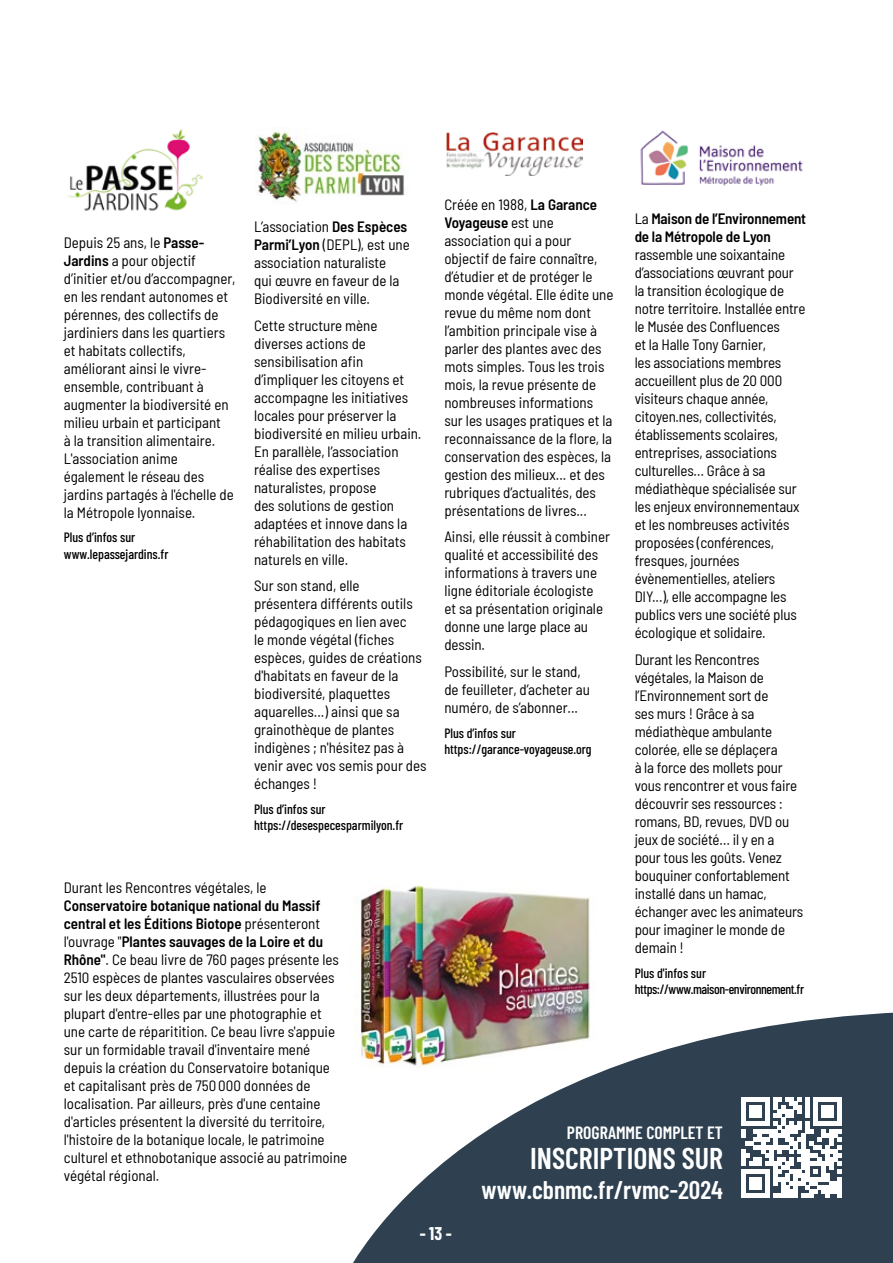
<style>
.page{position:relative;width:893px;height:1263px;background:#fff}
.page>*{position:absolute;margin:0;border:0;box-sizing:border-box;transform-origin:0 0}
.t1{font:600 30px "Barlow Condensed";color:#fff}
.t2{font:600 25.5px "Barlow Condensed";color:#fff}
.t3{font:700 18px "Barlow Condensed";color:#fff}
.t4{font:600 17.7px "Barlow Condensed";color:#fff}
.t5{font:semi-condensed 15px/18px "Barlow";color:#000}
.t6{font:600 semi-condensed 15px/18px "Barlow";letter-spacing:-.01em;color:#000}
.t7{font:500 13.5px/16.2px "Barlow Condensed";color:#000}
.t8{font:500 13.5px/16.2px "Barlow Condensed";letter-spacing:-.03em;color:#000}
.s1{font-weight:600}
.s2{font-weight:400}
</style>
<div class="page">
<img style="left:67px;top:129px;width:135px;height:82px">
<img style="left:255px;top:131px;width:150px;height:71px">
<img style="left:447px;top:133px;width:136px;height:42px">
<img style="left:640px;top:130px;width:163px;height:56px">
<img style="left:360px;top:885px;width:230px;height:127px">
<svg style="left:353px;top:1012px;width:540px;height:251px;fill:#2f4151"></svg>
<svg style="left:741px;top:1097px;width:101px;height:100px"></svg>
<p class="t5" style="left:64px;top:232px;width:173px">Depuis 25 ans, le <span class="s1">Passe-<br>Jardins</span> a pour objectif d’initier et/ou d’accompagner, en les rendant autonomes et pérennes, des collectifs de jardiniers dans les quartiers et habitats collectifs, améliorant ainsi le vivre&shy;ensemble, contribuant à augmenter la biodiversité en milieu urbain et participant<br>à la transition alimentaire.<br>L'association anime également le réseau des jardins partagés à l'échelle de la Métropole lyonnaise.</p>
<p class="t7" style="left:64px;top:528px;width:106px">Plus d’infos sur www.lepassejardins.fr</p>
<p class="t5" style="left:254px;top:217px;width:157px">L’association <span class="s1">Des Espèces<br>Parmi’Lyon</span> (DEPL), est une association naturaliste<br>qui œuvre en faveur de la<br>Biodiversité en ville.</p>
<p class="t5" style="left:254px;top:315px;width:169px">Cette structure mène diverses actions de sensibilisation afin d’impliquer les citoyens et accompagne les initiatives locales pour préserver la biodiversité en milieu urbain.<br>En parallèle, l’association réalise des expertises naturalistes, propose<br>des solutions de gestion adaptées et innove dans la réhabilitation des habitats naturels en ville.</p>
<p class="t5" style="left:254px;top:576px;width:174px">Sur son stand, elle présentera différents outils pédagogiques en lien avec<br>le monde végétal (fiches espèces, guides de créations d'habitats en faveur de la biodiversité, plaquettes aquarelles...) ainsi que sa grainothèque de plantes indigènes ; n'hésitez pas à venir avec vos semis pour des échanges !</p>
<p class="t7" style="left:254px;top:800px;width:151px">Plus d’infos sur https://desespecesparmilyon.fr</p>
<p class="t5" style="left:64px;top:878px;width:204px">Durant les Rencontres végétales, le</p>
<p class="t5" style="left:64px;top:896px;width:285px"><span class="s1">Conservatoire botanique national du Massif central et les Éditions Biotope</span> présenteront l'ouvrage "<span class="s1">Plantes sauvages de la Loire et du Rhône"</span>. Ce beau livre de 760 pages présente les 2510 espèces de plantes vasculaires observées sur les deux départements, illustrées pour la plupart d'entre-elles par une photographie et<br>une carte de réparitition. Ce beau livre s'appuie sur un formidable travail d'inventaire mené depuis la création du Conservatoire botanique<br>et capitalisant près de 750000 données de localisation. Par ailleurs, près d'une centaine d'articles présentent la diversité du territoire, l'histoire de la botanique locale, le patrimoine culturel et ethnobotanique associé au patrimoine végétal régional.</p>
<p class="t5" style="left:444px;top:194px;width:171px">Créée en 1988, <span class="s1">La Garance<br>Voyageuse</span> est une association qui a pour objectif de faire connaître, d’étudier et de protéger le monde végétal. Elle édite une revue du même nom dont l’ambition principale vise à parler des plantes avec des mots simples. Tous les trois mois, la revue présente de nombreuses informations sur les usages pratiques et la reconnaissance de la flore, la conservation des espèces, la gestion des milieux... et des rubriques d’actualités, des présentations de livres...</p>
<p class="t5" style="left:444px;top:527px;width:167px">Ainsi, elle réussit à combiner qualité et accessibilité des informations à travers une ligne éditoriale écologiste<br>et sa présentation originale donne une large place au dessin.</p>
<p class="t5" style="left:444px;top:661px;width:147px">Possibilité, sur le stand, de feuilleter, d’acheter au numéro, de s’abonner...</p>
<p class="t7" style="left:444px;top:723px;width:149px">Plus d’infos sur https://garance-voyageuse.org</p>
<p class="t6" style="left:635px;top:209px;width:173px"><span class="s2">La</span> Maison de l’Environnement de la Métropole de Lyon</p>
<p class="t5" style="left:635px;top:245px;width:172px">rassemble une soixantaine d’associations œuvrant pour la transition écologique de notre territoire. Installée entre le Musée des Confluences<br>et la Halle Tony Garnier,<br>les associations membres accueillent plus de 20 000 visiteurs chaque année, citoyen.nes, collectivités, établissements scolaires, entreprises, associations culturelles… Grâce à sa médiathèque spécialisée sur les enjeux environnementaux et les nombreuses activités proposées (conférences, fresques, journées évènementielles, ateliers<br>DIY...), elle accompagne les publics vers une société plus écologique et solidaire.</p>
<p class="t5" style="left:635px;top:649px;width:170px">Durant les Rencontres végétales, la Maison de l’Environnement sort de<br>ses murs ! Grâce à sa médiathèque ambulante colorée, elle se déplaçera<br>à la force des mollets pour vous rencontrer et vous faire découvrir ses ressources : romans, BD, revues, DVD ou jeux de société… il y en a pour tous les goûts. Venez bouquiner confortablement installé dans un hamac, échanger avec les animateurs pour imaginer le monde de demain !</p>
<p class="t8" style="left:635px;top:964px;width:171px">Plus d'infos sur https://www.maison-environnement.fr</p>
<p class="t4" style="left:567px;top:1120px;width:157px">PROGRAMME COMPLET ET</p>
<h1 class="t1" style="left:530px;top:1137px;width:194px">INSCRIPTIONS SUR</h1>
<h2 class="t2" style="left:482px;top:1172px;width:243px">www.cbnmc.fr/rvmc-2024</h2>
<p class="t3" style="left:420px;top:1221px;width:34px">- 13 -</p>
</div>
